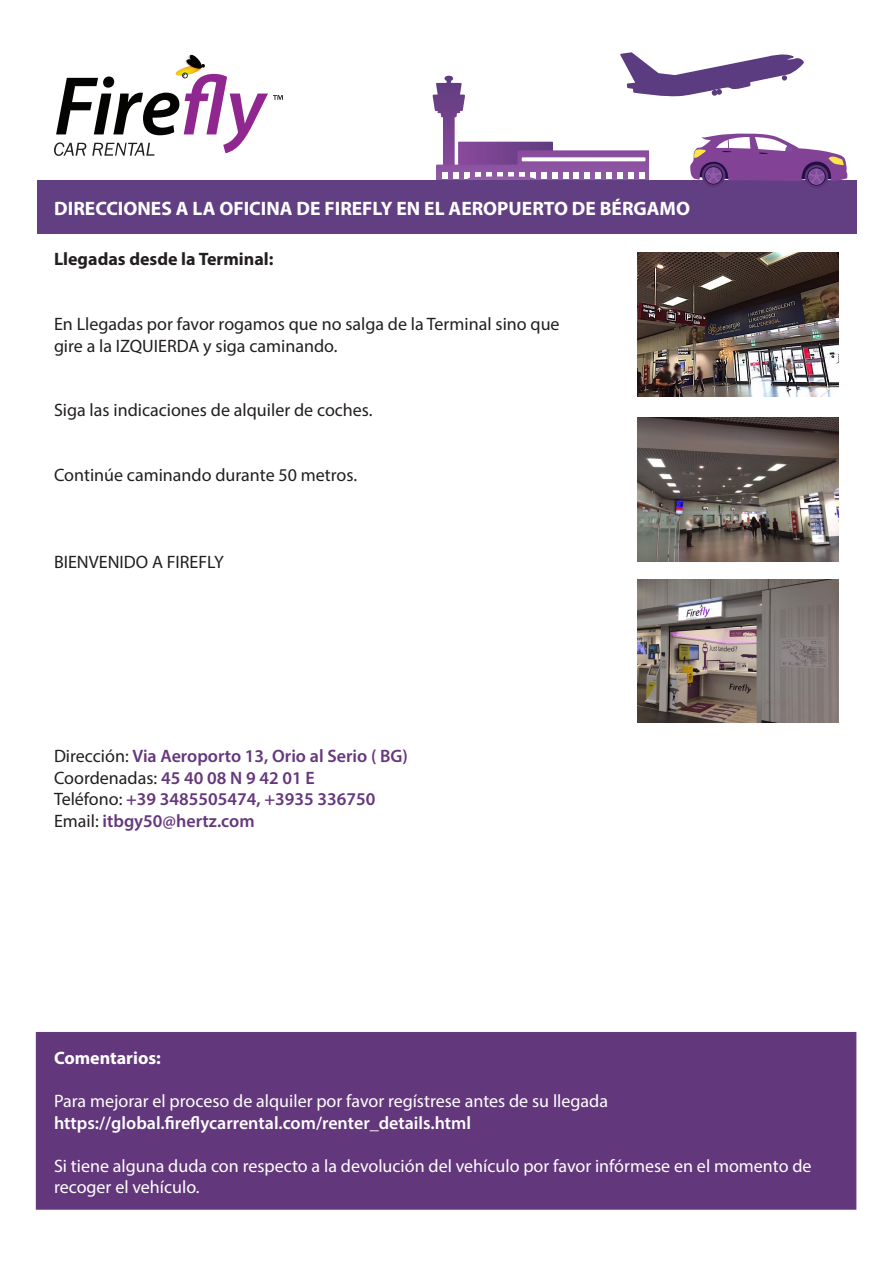
<style>
.page{position:relative;width:893px;height:1263px;background:#fff}
.page>*{position:absolute;margin:0;border:0;box-sizing:border-box;transform-origin:0 0}
.t1{font:700 19.5px "Myriad Pro";color:#fff}
.t2{font:18px/21.6px "Myriad Pro";color:#fff}
.t3{font:18px/21.6px "Myriad Pro";color:#231f20}
.t4{font:600 18px "Myriad Pro";color:#65377c}
.t5{font:700 18px "Myriad Pro";color:#231f20}
.t6{font:700 18px "Myriad Pro";color:#fff}
.s1{font-weight:400;color:#231f20}
.s2{font-weight:600}
</style>
<div class="page">
<div style="left:37px;top:181px;width:819px;height:53px;background:#623e83"></div>
<div style="left:702px;top:164px;width:23px;height:23px;background:#5b3578;border-radius:50%"></div>
<svg style="left:805px;top:165px;width:23px;height:23px"></svg>
<svg style="left:433px;top:52px;width:414px;height:133px"></svg>
<div style="left:36px;top:1032px;width:820px;height:178px;background:#63377b;border:2px solid #68387e"></div>
<img style="left:638px;top:252px;width:201px;height:144px">
<img style="left:638px;top:579px;width:201px;height:144px">
<img style="left:638px;top:417px;width:201px;height:144px">
<svg style="left:54px;top:54px;width:229px;height:102px"></svg>
<p class="t1" style="left:54px;top:195px;width:637px">DIRECCIONES A LA OFICINA DE FIREFLY EN EL AEROPUERTO DE BÉRGAMO</p>
<p class="t5" style="left:54px;top:247px;width:221px">Llegadas desde la Terminal:</p>
<p class="t3" style="left:54px;top:313px;width:507px">En Llegadas por favor rogamos que no salga de la Terminal sino que gire a la IZQUIERDA y siga caminando.</p>
<p class="t3" style="left:54px;top:399px;width:320px">Siga las indicaciones de alquiler de coches.</p>
<p class="t3" style="left:54px;top:464px;width:305px">Continúe caminando durante 50 metros.</p>
<p class="t3" style="left:54px;top:550px;width:171px">BIENVENIDO A FIREFLY</p>
<p class="t4" style="left:54px;top:744px;width:355px"><span class="s1">Dirección:</span> Via Aeroporto 13, Orio al Serio ( BG)</p>
<p class="t4" style="left:54px;top:766px;width:262px"><span class="s1">Coordenadas:</span> 45 40 08 N 9 42 01 E</p>
<p class="t4" style="left:54px;top:788px;width:323px"><span class="s1">Teléfono:</span> +39 3485505474, +3935 336750</p>
<p class="t4" style="left:54px;top:809px;width:202px"><span class="s1">Email:</span> itbgy50@hertz.com</p>
<p class="t6" style="left:54px;top:1046px;width:108px">Comentarios:</p>
<p class="t2" style="left:54px;top:1090px;width:556px">Para mejorar el proceso de alquiler por favor regístrese antes de su llegada <span class="s2">https://global.fireflycarrental.com/renter_details.html</span></p>
<p class="t2" style="left:54px;top:1155px;width:759px">Si tiene alguna duda con respecto a la devolución del vehículo por favor infórmese en el momento de recoger el vehículo.</p>
</div>
